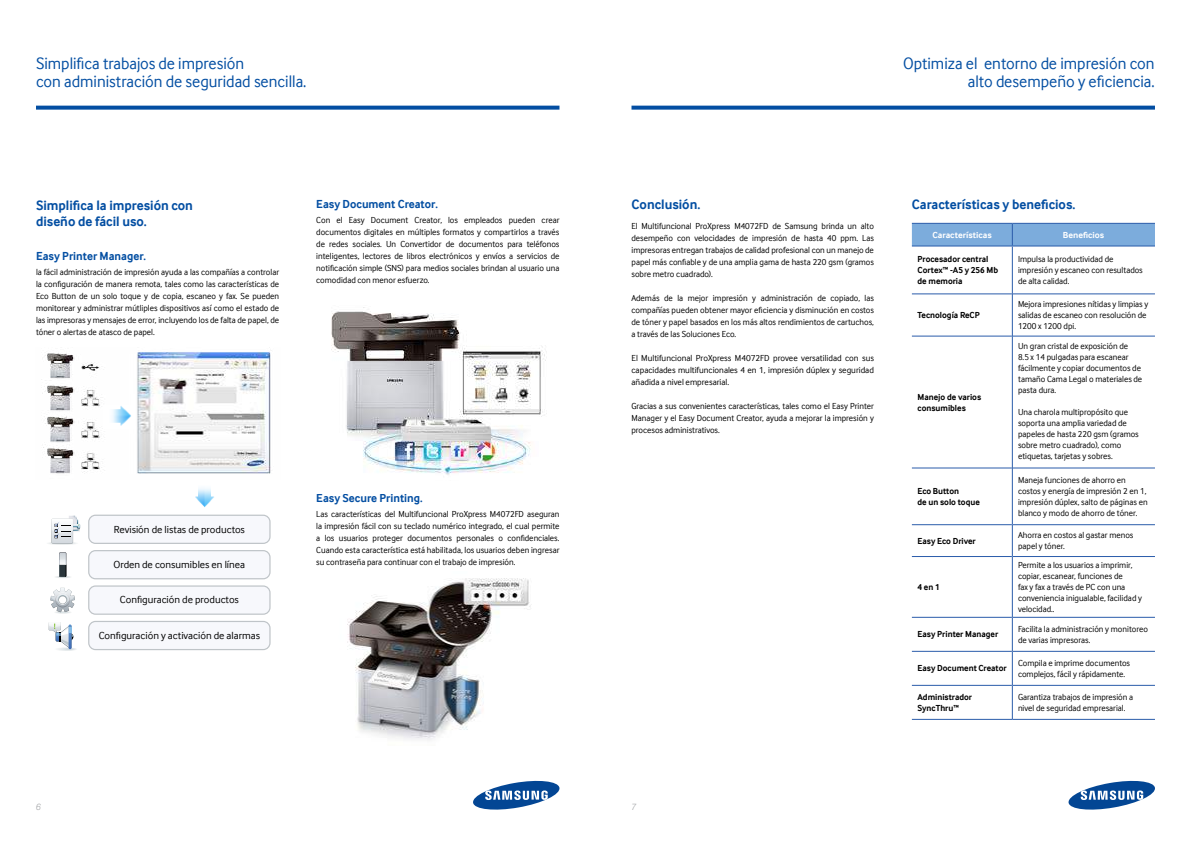
<style>
.page{position:relative;width:1191px;height:842px;background:#fff}
.page>*{position:absolute;margin:0;border:0;box-sizing:border-box;transform-origin:0 0}
.t1{font:17px/18px "Samsung Inter Face";color:#034ea2;scale:.95 1}
.t2{font:700 14px/16px "Samsung Inter Face";color:#034ea2;scale:.95 1}
.t3{font:700 12px "Samsung Inter Face";color:#034ea2;scale:.95 1}
.t4{font:10.5px "Samsung Inter Face";color:#000}
.t5{font:9px/11px "Samsung Inter Face";color:#000;scale:.95 1}
.t6{font:700 9px/11px "Samsung Inter Face";color:#000;scale:.95 1}
.t7{font:9px/12px "Samsung Inter Face";color:#000;text-align:justify}
.t8{font:700 9px "Samsung Inter Face";color:#fff}
.t9{font:italic 300 9px "Helvetica Neue";color:#9fa1a4;scale:.96 1}
</style>
<div class="page">
<svg style="left:1068px;top:780px;width:87px;height:30px"></svg>
<svg style="left:473px;top:780px;width:87px;height:30px"></svg>
<svg style="left:36px;top:106px;width:523px;height:4px;background:#195eaa"></svg>
<svg style="left:631px;top:106px;width:524px;height:4px;background:#195eaa"></svg>
<hr style="left:912px;top:294px;width:99px;height:1px;background:#2a5caa">
<hr style="left:1012px;top:294px;width:143px;height:1px;background:#2a5caa">
<hr style="left:912px;top:336px;width:99px;height:1px;background:#2a5caa">
<hr style="left:1012px;top:336px;width:143px;height:1px;background:#2a5caa">
<hr style="left:912px;top:468px;width:99px;height:1px;background:#2a5caa">
<hr style="left:1012px;top:468px;width:143px;height:1px;background:#2a5caa">
<hr style="left:912px;top:524px;width:99px;height:1px;background:#2a5caa">
<hr style="left:1012px;top:524px;width:143px;height:1px;background:#2a5caa">
<hr style="left:912px;top:556px;width:99px;height:1px;background:#2a5caa">
<hr style="left:1012px;top:556px;width:143px;height:1px;background:#2a5caa">
<hr style="left:912px;top:617px;width:99px;height:1px;background:#2a5caa">
<hr style="left:1012px;top:617px;width:143px;height:1px;background:#2a5caa">
<hr style="left:912px;top:651px;width:99px;height:1px;background:#2a5caa">
<hr style="left:1012px;top:651px;width:143px;height:1px;background:#2a5caa">
<hr style="left:912px;top:685px;width:99px;height:1px;background:#2a5caa">
<hr style="left:1012px;top:685px;width:143px;height:1px;background:#2a5caa">
<hr style="left:912px;top:719px;width:100px;height:1px;background:#2a5caa">
<hr style="left:1012px;top:719px;width:143px;height:1px;background:#2a5caa">
<div style="left:912px;top:223px;width:243px;height:22px;background:#7cacdc"></div>
<hr style="left:1011px;top:246px;width:1px;height:48px;background:#2a5caa">
<hr style="left:1011px;top:294px;width:1px;height:42px;background:#2a5caa">
<hr style="left:1011px;top:336px;width:1px;height:132px;background:#2a5caa">
<hr style="left:1011px;top:468px;width:1px;height:57px;background:#2a5caa">
<hr style="left:1011px;top:525px;width:1px;height:31px;background:#2a5caa">
<hr style="left:1011px;top:556px;width:1px;height:61px;background:#2a5caa">
<hr style="left:1011px;top:617px;width:1px;height:34px;background:#2a5caa">
<hr style="left:1011px;top:651px;width:1px;height:34px;background:#2a5caa">
<hr style="left:1011px;top:685px;width:1px;height:34px;background:#2a5caa">
<hr style="left:912px;top:245px;width:100px;height:1px;background:#2a5caa">
<hr style="left:1012px;top:245px;width:143px;height:1px;background:#2a5caa">
<img style="left:331px;top:307px;width:216px;height:168px">
<img style="left:195px;top:488px;width:19px;height:19px">
<img style="left:41px;top:352px;width:230px;height:122px">
<img style="left:104px;top:405px;width:29px;height:23px">
<hr style="left:47px;top:542px;width:31px;height:3px;background:#f7f9f9;border-radius:50%">
<hr style="left:48px;top:542px;width:28px;height:2px;background:#f2f4f5;border-radius:50%">
<svg style="left:51px;top:516px;width:29px;height:28px"></svg>
<svg style="left:55px;top:552px;width:15px;height:26px"></svg>
<svg style="left:50px;top:588px;width:25px;height:25px"></svg>
<div style="left:59px;top:596px;width:7px;height:8px;background:#fff;border-radius:50%"></div>
<hr style="left:56px;top:647px;width:21px;height:4px;background:#f9fafa;border-radius:50%">
<hr style="left:57px;top:648px;width:19px;height:3px;background:#f2f5f6;border-radius:50%">
<svg style="left:49px;top:622px;width:26px;height:28px"></svg>
<img style="left:347px;top:578px;width:184px;height:162px">
<svg style="left:88px;top:515px;width:182px;height:29px"></svg>
<div style="left:89px;top:516px;width:180px;height:27px;background:#f7f8fc;border-radius:6px"></div>
<svg style="left:88px;top:550px;width:182px;height:29px"></svg>
<div style="left:89px;top:551px;width:180px;height:27px;background:#f7f8fc;border-radius:6px"></div>
<svg style="left:88px;top:585px;width:182px;height:30px"></svg>
<div style="left:89px;top:587px;width:180px;height:26px;background:#f7f8fc;border-radius:6px"></div>
<svg style="left:88px;top:621px;width:182px;height:29px"></svg>
<div style="left:89px;top:622px;width:180px;height:27px;background:#f7f8fc;border-radius:6px"></div>
<h1 class="t1" style="left:36px;top:54px;width:286px">Simplifica trabajos de impresión<br>con administración de seguridad sencilla.</h1>
<h1 class="t1" style="left:903px;top:54px;width:266px;text-align:right">Optimiza el entorno de impresión con alto desempeño y eficiencia.</h1>
<h2 class="t2" style="left:36px;top:197px;width:167px">Simplifica la impresión con diseño de fácil uso.</h2>
<h2 class="t2" style="left:631px;top:196px;width:74px">Conclusión.</h2>
<h3 class="t3" style="left:36px;top:249px;width:117px">Easy Printer Manager.</h3>
<p class="t5" style="left:36px;top:266px;width:257px;line-height:12px;text-align:justify">la fácil administración de impresión ayuda a las compañías a controlar la configuración de manera remota, tales como las características de Eco Button de un solo toque y de copia, escaneo y fax. Se pueden monitorear y administrar mútliples dispositivos así como el estado de las impresoras y mensajes de error, incluyendo los de falta de papel, de tóner o alertas de atasco de papel.</p>
<h3 class="t3" style="left:316px;top:197px;width:129px">Easy Document Creator.</h3>
<p class="t5" style="left:316px;top:214px;width:257px;line-height:12px;text-align:justify">Con el Easy Document Creator, los empleados pueden crear documentos digitales en múltiples formatos y compartirlos a través de redes sociales. Un Convertidor de documentos para teléfonos inteligentes, lectores de libros electrónicos y envíos a servicios de notificación simple (SNS) para medios sociales brindan al usuario una comodidad con menor esfuerzo.</p>
<p class="t5" style="left:631px;top:220px;width:257px;line-height:12px;text-align:justify">El Multifuncional ProXpress M4072FD de Samsung brinda un alto desempeño con velocidades de impresión de hasta 40 ppm. Las impresoras entregan trabajos de calidad profesional con un manejo de papel más confiable y de una amplia gama de hasta 220 gsm (gramos sobre metro cuadrado).</p>
<p class="t5" style="left:631px;top:292px;width:257px;line-height:12px;text-align:justify">Además de la mejor impresión y administración de copiado, las compañías pueden obtener mayor eficiencia y disminución en costos de tóner y papel basados en los más altos rendimientos de cartuchos, a través de las Soluciones Eco.</p>
<p class="t7" style="left:631px;top:352px;width:244px">El Multifuncional ProXpress M4072FD provee versatilidad con sus capacidades multifuncionales 4 en 1, impresión dúplex y seguridad añadida a nivel empresarial.</p>
<p class="t5" style="left:631px;top:400px;width:257px;line-height:12px;text-align:justify">Gracias a sus convenientes características, tales como el Easy Printer Manager y el Easy Document Creator, ayuda a mejorar la impresión y procesos administrativos.</p>
<p class="t4" style="left:114px;top:523px;width:132px">Revisión de listas de productos</p>
<p class="t4" style="left:114px;top:558px;width:133px">Orden de consumibles en línea</p>
<p class="t4" style="left:120px;top:594px;width:120px">Configuración de productos</p>
<p class="t4" style="left:99px;top:629px;width:163px">Configuración y activación de alarmas</p>
<h3 class="t3" style="left:316px;top:491px;width:113px">Easy Secure Printing.</h3>
<p class="t5" style="left:316px;top:508px;width:257px;line-height:12px;text-align:justify">Las características del Multifuncional ProXpress M4072FD aseguran la impresión fácil con su teclado numérico integrado, el cual permite a los usuarios proteger documentos personales o confidenciales.<br>Cuando esta característica está habilitada, los usuarios deben ingresar su contraseña para continuar con el trabajo de impresión.</p>
<p class="t9" style="left:36px;top:801px;width:7px">6</p>
<p class="t9" style="left:631px;top:801px;width:7px">7</p>
<h2 class="t2" style="left:912px;top:196px;width:174px">Características y beneficios.</h2>
<p class="t8" style="left:932px;top:229px;width:61px">Características</p>
<p class="t8" style="left:1063px;top:229px;width:43px">Beneficios</p>
<p class="t6" style="left:917px;top:253px;width:86px">Procesador central<br>Cortex™ -A5 y 256 Mb de memoria</p>
<p class="t5" style="left:1018px;top:254px;width:133px">Impulsa la productividad de impresión y escaneo con resultados de alta calidad.</p>
<p class="t6" style="left:917px;top:309px;width:67px">Tecnología ReCP</p>
<p class="t5" style="left:1018px;top:299px;width:139px">Mejora impresiones nítidas y limpias y salidas de escaneo con resolución de<br>1200 x 1200 dpi.</p>
<p class="t6" style="left:917px;top:391px;width:68px">Manejo de varios consumibles</p>
<p class="t5" style="left:1018px;top:341px;width:132px">Un gran cristal de exposición de<br>8.5 x 14 pulgadas para escanear fácilmente y copiar documentos de tamaño Cama Legal o materiales de pasta dura.</p>
<p class="t5" style="left:1018px;top:407px;width:129px">Una charola multipropósito que soporta una amplia variedad de papeles de hasta 220 gsm (gramos sobre metro cuadrado), como etiquetas, tarjetas y sobres.</p>
<p class="t6" style="left:917px;top:485px;width:67px">Eco Button<br>de un solo toque</p>
<p class="t5" style="left:1018px;top:475px;width:138px">Maneja funciones de ahorro en costos y energía de impresión 2 en 1, impresión dúplex, salto de páginas en blanco y modo de ahorro de tóner.</p>
<p class="t6" style="left:917px;top:535px;width:63px">Easy Eco Driver</p>
<p class="t5" style="left:1018px;top:530px;width:123px">Ahorra en costos al gastar menos papel y tóner.</p>
<p class="t6" style="left:917px;top:581px;width:25px">4 en 1</p>
<p class="t5" style="left:1018px;top:560px;width:132px">Permite a los usuarios a imprimir, copiar, escanear, funciones de<br>fax y fax a través de PC con una conveniencia inigualable, facilidad y velocidad..</p>
<p class="t6" style="left:917px;top:629px;width:86px">Easy Printer Manager</p>
<p class="t5" style="left:1018px;top:623px;width:138px">Facilita la administración y monitoreo de varias impresoras.</p>
<p class="t6" style="left:917px;top:663px;width:95px">Easy Document Creator</p>
<p class="t5" style="left:1018px;top:657px;width:119px">Compila e imprime documentos complejos, fácil y rápidamente.</p>
<p class="t6" style="left:917px;top:691px;width:59px">Administrador<br>SyncThru™</p>
<p class="t5" style="left:1018px;top:691px;width:123px">Garantiza trabajos de impresión a nivel de seguridad empresarial.</p>
</div>
